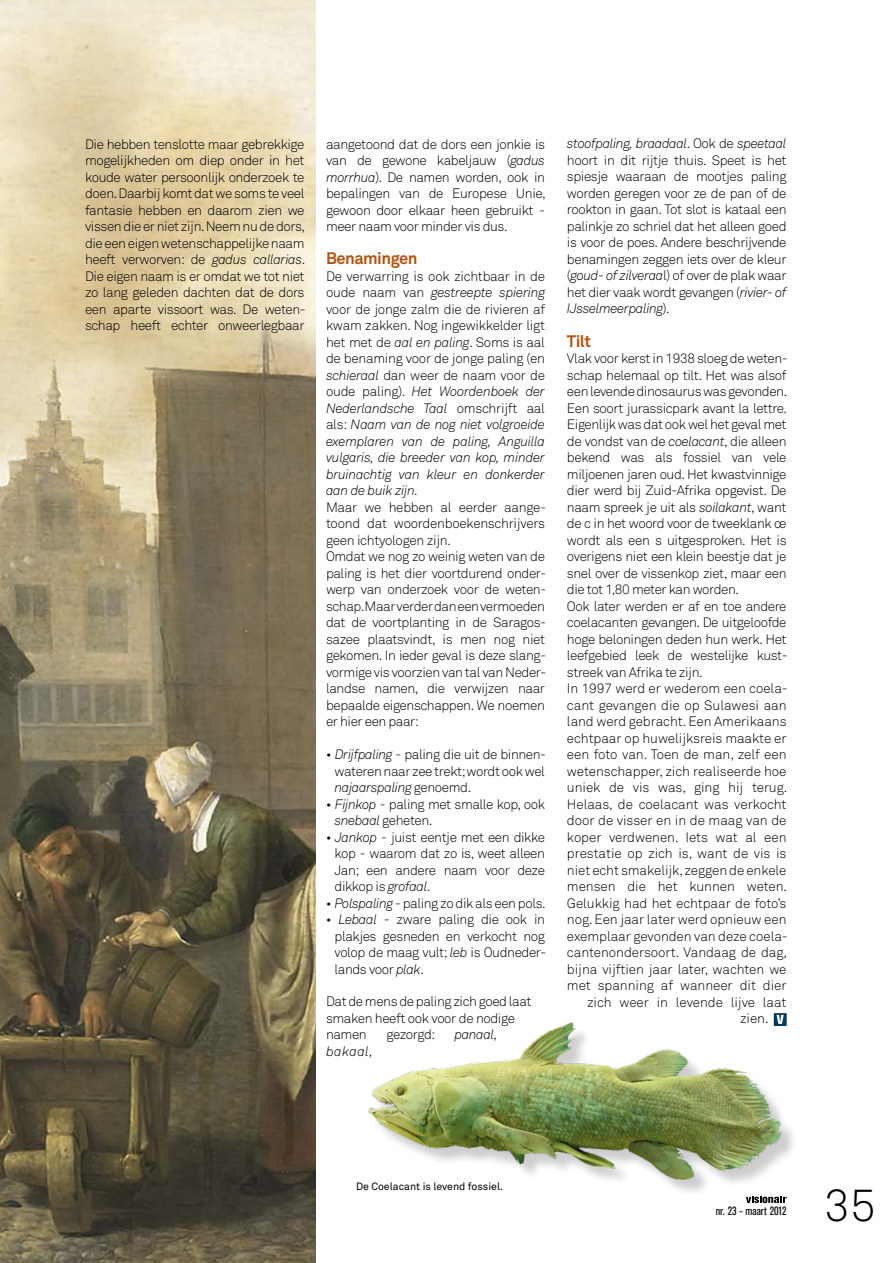
<style>
.page{position:relative;width:893px;height:1263px;background:#fff}
.page>*{position:absolute;margin:0;border:0;box-sizing:border-box;transform-origin:0 0}
.t1{font:300 45px "Akkurat";color:#000}
.t2{font:700 16.5px "Akkurat";letter-spacing:-.03em;color:#b5520f}
.t3{font:300 13.5px/16.5px "Akkurat";letter-spacing:-.03em;color:#000;text-align:justify}
.t4{font:300 13.5px "Akkurat";letter-spacing:-.005em;color:#000}
.t5{font:italic 300 13.5px/16.5px "Akkurat";letter-spacing:-.02em;color:#000;text-align:justify}
.t6{font:12px "Akzidenz Grotesk Condensed BQ";color:#000}
.t7{font:10.5px "Akkurat";color:#000}
.s1{font-style:italic}
.s2{font-style:normal}
</style>
<div class="page">
<svg style="left:746px;top:1197px;width:41px;height:6px"></svg>
<img style="left:0;top:0;width:315px;height:1263px">
<svg style="left:774px;top:1013px;width:13px;height:8px"></svg>
<img style="left:368px;top:1021px;width:425px;height:162px">
<p class="t3" style="left:85px;top:136px;width:222px">Die hebben tenslotte maar gebrekkige mogelijkheden om diep onder in het koude water persoonlijk onderzoek te doen. Daarbij komt dat we soms te veel fantasie hebben en daarom zien we vissen die er niet zijn. Neem nu de dors, die een eigen wetenschappelijke naam heeft verworven: de <span class="s1">gadus callarias</span>.<br>Die eigen naam is er omdat we tot niet zo lang geleden dachten dat de dors een aparte vissoort was. De weten&shy;schap heeft echter onweerlegbaar</p>
<p class="t3" style="left:326px;top:136px;width:221px">aangetoond dat de dors een jonkie is van de gewone kabeljauw (<span class="s1">gadus morrhua</span>). De namen worden, ook in bepalingen van de Europese Unie, gewoon door elkaar heen gebruikt - meer naam voor minder vis dus.</p>
<p class="t2" style="left:326px;top:248px;width:93px">Benamingen</p>
<p class="t5" style="left:326px;top:268px;width:221px"><span class="s2">De verwarring is ook zichtbaar in de oude naam van</span> gestreepte spiering <span class="s2">voor de jonge zalm die de rivieren af kwam zakken. Nog ingewikkelder ligt het met de</span> aal en paling<span class="s2">. Soms is aal de benaming voor de jonge paling (en </span>schieraal <span class="s2">dan weer de naam voor de oude paling).</span> Het Woordenboek der Nederlandsche Taal <span class="s2">omschrijft aal als:</span> Naam van de nog niet volgroeide exemplaren van de paling, Anguilla vulgaris, die breeder van kop, minder bruinachtig van kleur en donkerder aan de buik zijn.</p>
<p class="t3" style="left:326px;top:499px;width:222px;text-align:left">Maar we hebben al eerder aange&shy;toond dat woordenboekenschrijvers geen ichtyologen zijn.<br>Omdat we nog zo weinig weten van de paling is het dier voortdurend onder&shy;werp van onderzoek voor de weten&shy;schap. Maar verder dan een vermoeden dat de voortplanting in de Saragos&shy;sazee plaatsvindt, is men nog niet gekomen. In ieder geval is deze slang&shy;vormige vis voorzien van tal van Neder&shy;landse namen, die verwijzen naar bepaalde eigenschappen. We noemen er hier een paar:</p>
<p class="t3" style="left:334px;top:746px;width:213px;text-indent:-9px"><span class="s1">• Drijfpaling</span> - paling die uit de binnen&shy;wateren naar zee trekt; wordt ook wel <span class="s1">najaarspaling</span> genoemd.</p>
<p class="t3" style="left:334px;top:796px;width:212px;text-indent:-9px"><span class="s1">• Fijnkop</span> - paling met smalle kop, ook <span class="s1">snebaal</span> geheten.</p>
<p class="t3" style="left:334px;top:829px;width:212px;text-indent:-9px"><span class="s1">• Jankop</span> - juist eentje met een dikke kop - waarom dat zo is, weet alleen Jan; een andere naam voor deze dikkop is <span class="s1">grofaal</span>.</p>
<p class="t3" style="left:326px;top:895px;width:221px"><span class="s1">• Polspaling</span> - paling zo dik als een pols.</p>
<p class="t3" style="left:334px;top:911px;width:213px;text-indent:-9px"><span class="s1">• Lebaal</span> - zware paling die ook in plakjes gesneden en verkocht nog volop de maag vult; <span class="s1">leb</span> is Oudneder&shy;lands voor <span class="s1">plak</span>.</p>
<p class="t3" style="left:326px;top:994px;width:207px;text-align:left">Dat de mens de paling zich goed laat smaken heeft ook voor de nodige namen</p>
<p class="t3" style="left:387px;top:1027px;width:50px">gezorgd:</p>
<p class="t5" style="left:454px;top:1027px;width:45px">panaal,</p>
<p class="t5" style="left:326px;top:1043px;width:49px">bakaal,</p>
<p class="t3" style="left:567px;top:136px;width:221px"><span class="s1">stoofpaling, braadaal</span>. Ook de <span class="s1">speetaal </span>hoort in dit rijtje thuis. Speet is het spiesje waaraan de mootjes paling worden geregen voor ze de pan of de rookton in gaan. Tot slot is kataal een palinkje zo schriel dat het alleen goed is voor de poes. Andere beschrijvende benamingen zeggen iets over de kleur (<span class="s1">goud- of zilveraa</span>l) of over de plak waar het dier vaak wordt gevangen (<span class="s1">rivier- of IJsselmeerpaling</span>).</p>
<p class="t2" style="left:567px;top:330px;width:26px">Tilt</p>
<p class="t3" style="left:567px;top:350px;width:222px">Vlak voor kerst in 1938 sloeg de weten-</p>
<p class="t3" style="left:567px;top:367px;width:221px">schap helemaal op tilt. Het was alsof</p>
<p class="t3" style="left:567px;top:383px;width:222px">een levende dinosaurus was gevonden.</p>
<p class="t3" style="left:567px;top:400px;width:222px">Een soort jurassicpark avant la lettre.</p>
<p class="t3" style="left:567px;top:416px;width:221px">Eigenlijk was dat ook wel het geval met</p>
<p class="t3" style="left:567px;top:433px;width:221px">de vondst van de <span class="s1">coelacant</span>, die alleen</p>
<p class="t3" style="left:567px;top:449px;width:221px">bekend was als fossiel van vele</p>
<p class="t3" style="left:567px;top:466px;width:221px">miljoenen jaren oud. Het kwastvinnige</p>
<p class="t3" style="left:567px;top:482px;width:221px">dier werd bij Zuid-Afrika opgevist. De</p>
<p class="t3" style="left:567px;top:499px;width:221px">naam spreek je uit als <span class="s1">soilakant</span>, want</p>
<p class="t3" style="left:567px;top:515px;width:221px">de c in het woord voor de tweeklank œ</p>
<p class="t3" style="left:567px;top:532px;width:221px">wordt als een s uitgesproken. Het is</p>
<p class="t3" style="left:567px;top:548px;width:221px">overigens niet een klein beestje dat je</p>
<p class="t3" style="left:567px;top:565px;width:221px">snel over de vissenkop ziet, maar een</p>
<p class="t3" style="left:567px;top:581px;width:174px">die tot 1,80 meter kan worden.</p>
<p class="t3" style="left:567px;top:598px;width:221px">Ook later werden er af en toe andere</p>
<p class="t3" style="left:567px;top:614px;width:221px">coelacanten gevangen. De uitgeloofde</p>
<p class="t3" style="left:567px;top:631px;width:221px">hoge beloningen deden hun werk. Het</p>
<p class="t3" style="left:567px;top:647px;width:222px">leefgebied leek de westelijke kust-</p>
<p class="t3" style="left:567px;top:664px;width:137px">streek van Afrika te zijn.</p>
<p class="t4" style="left:567px;top:680px;width:222px">In 1997 werd er wederom een coela-</p>
<p class="t4" style="left:567px;top:697px;width:221px">cant gevangen die op Sulawesi aan</p>
<p class="t4" style="left:567px;top:713px;width:221px">land werd gebracht. Een Amerikaans</p>
<p class="t4" style="left:567px;top:730px;width:221px">echtpaar op huwelijksreis maakte er</p>
<p class="t4" style="left:567px;top:746px;width:221px">een foto van. Toen de man, zelf een</p>
<p class="t4" style="left:567px;top:763px;width:221px">wetenschapper, zich realiseerde hoe</p>
<p class="t4" style="left:567px;top:779px;width:222px">uniek de vis was, ging hij terug.</p>
<p class="t4" style="left:567px;top:796px;width:221px">Helaas, de coelacant was verkocht</p>
<p class="t4" style="left:567px;top:812px;width:221px">door de visser en in de maag van de</p>
<p class="t4" style="left:567px;top:829px;width:221px">koper verdwenen. Iets wat al een</p>
<p class="t4" style="left:567px;top:845px;width:221px">prestatie op zich is, want de vis is</p>
<p class="t4" style="left:567px;top:862px;width:221px">niet echt smakelijk, zeggen de enkele</p>
<p class="t4" style="left:567px;top:878px;width:222px">mensen die het kunnen weten.</p>
<p class="t4" style="left:567px;top:895px;width:221px">Gelukkig had het echtpaar de foto’s</p>
<p class="t4" style="left:567px;top:911px;width:221px">nog. Een jaar later werd opnieuw een</p>
<p class="t4" style="left:567px;top:928px;width:222px">exemplaar gevonden van deze coela-</p>
<p class="t4" style="left:567px;top:944px;width:222px">cantenondersoort. Vandaag de dag,</p>
<p class="t4" style="left:567px;top:961px;width:221px">bijna vijftien jaar later, wachten we</p>
<p class="t4" style="left:567px;top:977px;width:221px">met spanning af wanneer dit dier</p>
<p class="t4" style="left:587px;top:994px;width:201px">zich weer in levende lijve laat</p>
<p class="t3" style="left:740px;top:1010px;width:30px">zien.</p>
<p class="t7" style="left:356px;top:1180px;width:149px">De Coelacant is levend fossiel.</p>
<p class="t6" style="left:716px;top:1204px;width:72px">nr. 23 - maart 2012</p>
<h1 class="t1" style="left:825px;top:1179px;width:53px">35</h1>
</div>
